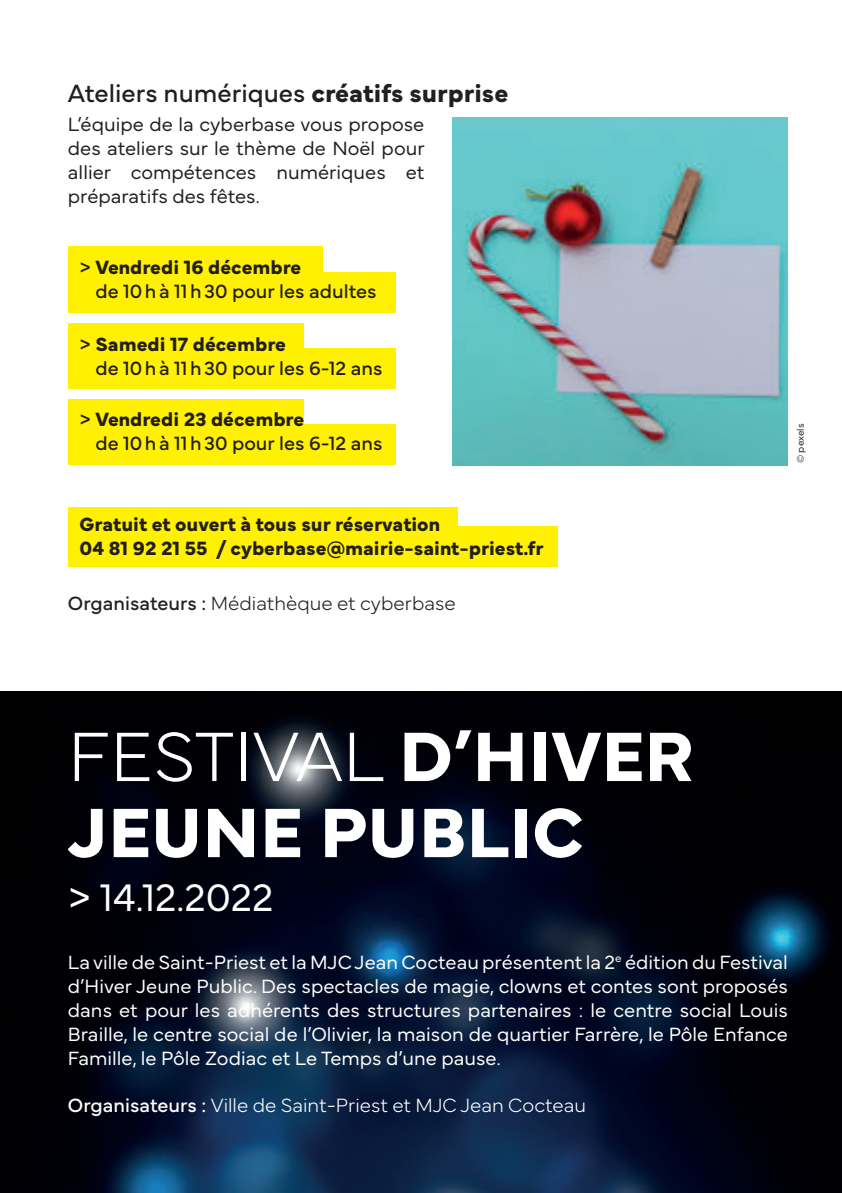
<style>
.page{position:relative;width:842px;height:1193px;background:#fff}
.page>*{position:absolute;margin:0;border:0;box-sizing:border-box;transform-origin:0 0}
.t1{font:700 72.8px/76px "Mundial";color:#fff}
.t2{font:300 40px "Mundial";color:#fff}
.t3{font:26px "Mundial";color:#231f20}
.t4{font:300 20px/24px "Mundial";color:#fff;text-align:justify}
.t5{font:20px/24px "Mundial";color:#231f20}
.t6{font:300 20px/24px "Mundial";color:#231f20;text-align:justify}
.t7{font:700 20px/24px "Mundial";color:#231f20}
.t8{font:100 20px "Mundial";color:#fff}
.t9{font:100 20px "Mundial";color:#231f20}
.t10{font:300 10px "Mundial";color:#231f20}
.s1{font-weight:700}
.s2{font-weight:400}
.s3{font-weight:100}
</style>
<div class="page">
<img style="left:452px;top:117px;width:335px;height:348px">
<div style="left:68px;top:272px;width:328px;height:41px;background:#fff101"></div>
<div style="left:68px;top:246px;width:254px;height:41px;background:#fff101"></div>
<div style="left:68px;top:348px;width:328px;height:41px;background:#fff101"></div>
<div style="left:68px;top:323px;width:235px;height:41px;background:#fff101"></div>
<div style="left:68px;top:424px;width:328px;height:41px;background:#fff101"></div>
<div style="left:68px;top:399px;width:235px;height:40px;background:#fff101"></div>
<div style="left:68px;top:526px;width:489px;height:41px;background:#fff101"></div>
<div style="left:68px;top:507px;width:389px;height:41px;background:#fff101"></div>
<img style="left:0;top:691px;width:841px;height:501px">
<h3 class="t3" style="left:68px;top:73px;width:442px">Ateliers numériques <span class="s1">créatifs surprise</span></h3>
<p class="t6" style="left:68px;top:110px;width:358px">L’équipe de la cyberbase vous propose des ateliers sur le thème de Noël pour allier compétences numériques et préparatifs des fêtes.</p>
<p class="t5" style="left:95px;top:253px;width:282px;text-indent:-16px">&gt; <span class="s1">Vendredi 16 décembre<br></span>de 10 h à 11 h 30 pour les adultes</p>
<p class="t5" style="left:95px;top:330px;width:288px;text-indent:-16px">&gt; <span class="s1">Samedi 17 décembre<br></span>de 10 h à 11 h 30 pour les 6-12 ans</p>
<p class="t5" style="left:95px;top:405px;width:288px;text-indent:-16px">&gt; <span class="s1">Vendredi 23 décembre<br></span>de 10 h à 11 h 30 pour les 6-12 ans</p>
<p class="t7" style="left:80px;top:510px;width:465px">Gratuit et ouvert à tous sur réservation<br>04 81 92 21 55 / cyberbase@mairie-saint-priest.fr</p>
<p class="t9" style="left:68px;top:587px;width:389px"><span class="s2">Organisateurs :</span> Médiathèque et cyberbase</p>
<p class="t10" style="left:792px;top:463px;width:41px;rotate:-90deg">© pexels</p>
<h1 class="t1" style="left:68px;top:711px;width:626px"><span class="s3">FESTIVAL</span> D’HIVER<br>JEUNE PUBLIC</h1>
<h2 class="t2" style="left:68px;top:866px;width:207px">&gt; 14.12.2022</h2>
<p class="t4" style="left:68px;top:947px;width:721px">La ville de Saint-Priest et la MJC Jean Cocteau présentent la 2<sup>e</sup> édition du Festival d’Hiver Jeune Public. Des spectacles de magie, clowns et contes sont proposés dans et pour les adhérents des structures partenaires : le centre social Louis Braille, le centre social de l’Olivier, la maison de quartier Farrère, le Pôle Enfance Famille, le Pôle Zodiac et Le Temps d’une pause.</p>
<p class="t8" style="left:68px;top:1088px;width:519px"><span class="s2">Organisateurs :</span> Ville de Saint-Priest et MJC Jean Cocteau</p>
</div>
